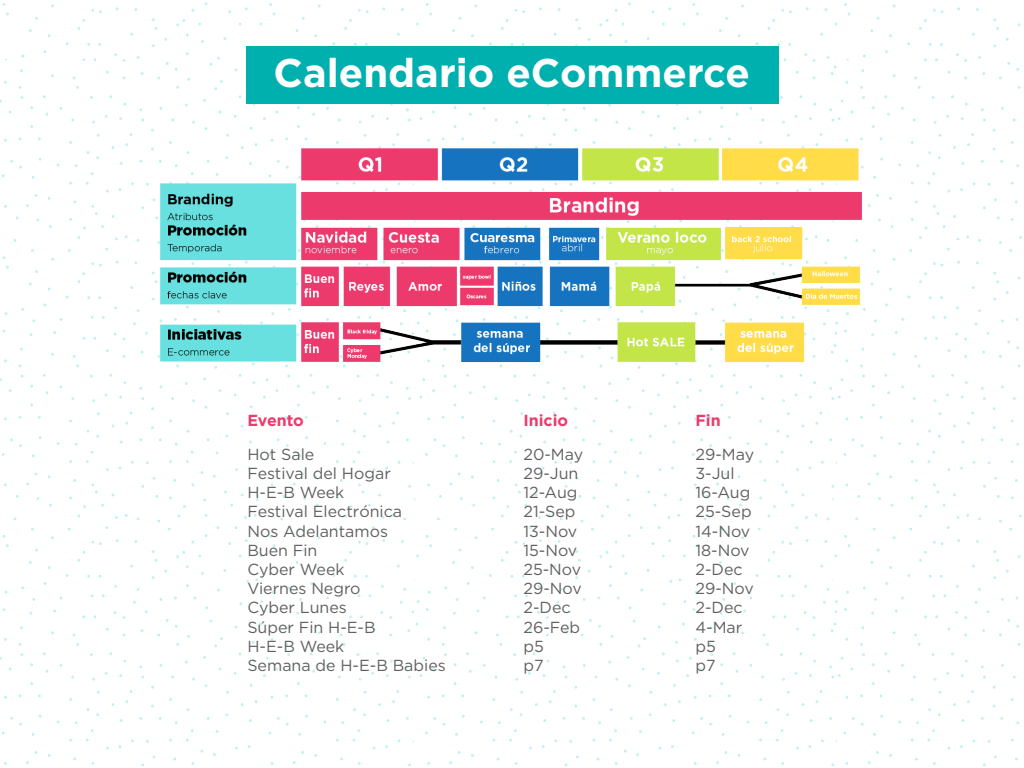
<style>
.page{position:relative;width:1024px;height:768px;background:#fff}
.page>*{position:absolute;margin:0;border:0;box-sizing:border-box;transform-origin:0 0}
.t1{font:700 40px "Gotham HTF";color:#fff}
.t2{font:16px/19.2px "Gotham HTF";color:#606060}
.t3{font:700 16px "Gotham HTF";color:#ed3a6d}
</style>
<div class="page">
<svg style="left:214px;top:80px;width:9px;height:10px"></svg>
<svg style="left:91px;top:262px;width:11px;height:5px"></svg>
<svg style="left:91px;top:205px;width:7px;height:10px"></svg>
<svg style="left:77px;top:272px;width:8px;height:11px"></svg>
<svg style="left:152px;top:272px;width:5px;height:11px"></svg>
<svg style="left:91px;top:541px;width:11px;height:4px"></svg>
<svg style="left:91px;top:483px;width:7px;height:11px"></svg>
<svg style="left:358px;top:541px;width:11px;height:4px"></svg>
<svg style="left:358px;top:483px;width:6px;height:11px"></svg>
<svg style="left:77px;top:551px;width:8px;height:11px"></svg>
<svg style="left:344px;top:551px;width:8px;height:11px"></svg>
<svg style="left:176px;top:551px;width:9px;height:7px"></svg>
<svg style="left:214px;top:637px;width:9px;height:10px"></svg>
<svg style="left:91px;top:9px;width:11px;height:4px"></svg>
<svg style="left:358px;top:9px;width:11px;height:4px"></svg>
<svg style="left:77px;top:19px;width:8px;height:11px"></svg>
<svg style="left:344px;top:19px;width:8px;height:11px"></svg>
<svg style="left:176px;top:19px;width:9px;height:7px"></svg>
<svg style="left:209px;top:57px;width:11px;height:9px"></svg>
<svg style="left:515px;top:541px;width:10px;height:4px"></svg>
<svg style="left:515px;top:483px;width:6px;height:11px"></svg>
<svg style="left:781px;top:541px;width:11px;height:4px"></svg>
<svg style="left:781px;top:483px;width:7px;height:11px"></svg>
<svg style="left:501px;top:551px;width:7px;height:11px"></svg>
<svg style="left:407px;top:623px;width:11px;height:9px"></svg>
<svg style="left:767px;top:551px;width:8px;height:11px"></svg>
<svg style="left:599px;top:551px;width:9px;height:7px"></svg>
<svg style="left:638px;top:637px;width:8px;height:10px"></svg>
<svg style="left:515px;top:9px;width:10px;height:4px"></svg>
<svg style="left:781px;top:9px;width:11px;height:4px"></svg>
<svg style="left:501px;top:19px;width:7px;height:11px"></svg>
<svg style="left:767px;top:19px;width:8px;height:11px"></svg>
<svg style="left:599px;top:19px;width:9px;height:7px"></svg>
<svg style="left:831px;top:66px;width:6px;height:9px"></svg>
<svg style="left:831px;top:117px;width:10px;height:4px"></svg>
<svg style="left:933px;top:262px;width:10px;height:5px"></svg>
<svg style="left:933px;top:205px;width:6px;height:10px"></svg>
<svg style="left:919px;top:272px;width:8px;height:11px"></svg>
<svg style="left:831px;top:396px;width:10px;height:4px"></svg>
<svg style="left:993px;top:272px;width:6px;height:11px"></svg>
<svg style="left:933px;top:541px;width:10px;height:4px"></svg>
<svg style="left:933px;top:483px;width:6px;height:11px"></svg>
<svg style="left:919px;top:551px;width:8px;height:11px"></svg>
<svg style="left:831px;top:623px;width:6px;height:9px"></svg>
<svg style="left:831px;top:674px;width:10px;height:5px"></svg>
<svg style="left:933px;top:9px;width:10px;height:4px"></svg>
<svg style="left:919px;top:19px;width:8px;height:11px"></svg>
<svg style="left:956px;top:53px;width:11px;height:9px"></svg>
<div style="left:246px;top:46px;width:533px;height:58px;background:#00b0af"></div>
<img style="left:157px;top:143px;width:713px;height:226px">
<h1 class="t1" style="left:274px;top:50px;width:478px">Calendario eCommerce</h1>
<p class="t3" style="left:247px;top:411px;width:58px">Evento</p>
<p class="t3" style="left:523px;top:411px;width:46px">Inicio</p>
<p class="t3" style="left:695px;top:411px;width:27px">Fin</p>
<p class="t2" style="left:523px;top:444px;width:61px">20-May<br>29-Jun<br>12-Aug<br>21-Sep<br>13-Nov<br>15-Nov<br>25-Nov<br>29-Nov<br>2-Dec<br>26-Feb p5<br>p7</p>
<p class="t2" style="left:695px;top:444px;width:60px">29-May<br>3-Jul<br>16-Aug<br>25-Sep<br>14-Nov<br>18-Nov<br>2-Dec<br>29-Nov<br>2-Dec<br>4-Mar p5<br>p7</p>
<p class="t2" style="left:247px;top:444px;width:200px">Hot Sale<br>Festival del Hogar<br>H-E-B Week<br>Festival Electrónica<br>Nos Adelantamos<br>Buen Fin<br>Cyber Week<br>Viernes Negro<br>Cyber Lunes<br>Súper Fin H-E-B<br>H-E-B Week<br>Semana de H-E-B Babies</p>
</div>
